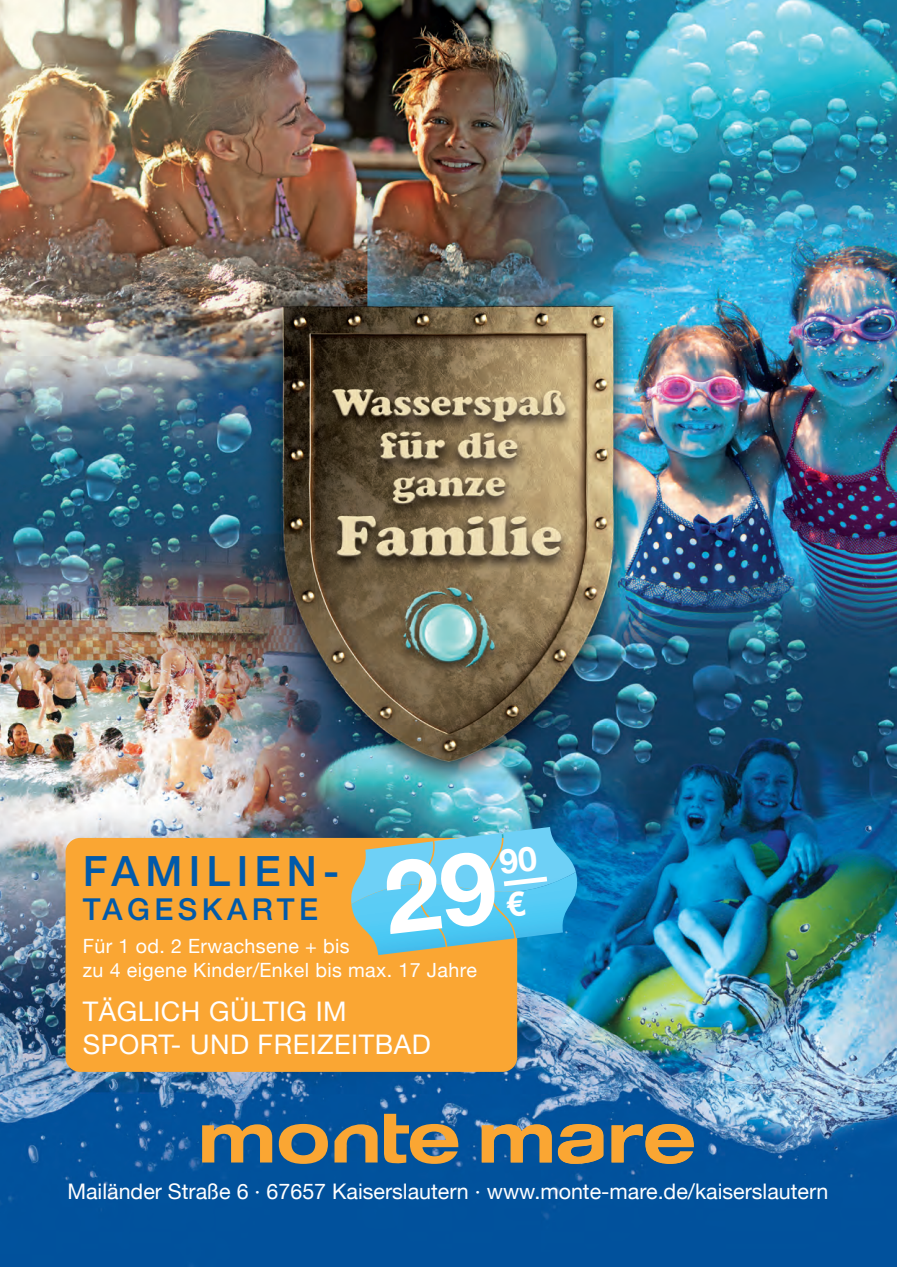
<style>
.page{position:relative;width:897px;height:1267px;background:#fff}
.page>*{position:absolute;margin:0;border:0;box-sizing:border-box;transform-origin:0 0}
.t1{font:500 41.55px "Helvetica Neue";letter-spacing:.15em;color:#015aaa}
.t2{font:500 30.15px "Helvetica Neue";letter-spacing:.15em;color:#015aaa}
.t3{font:27px/33px "Helvetica Neue";letter-spacing:.02em;color:#fff}
.t4{font:21.45px "Helvetica Neue";color:#fff}
.t5{font:19.65px/24px "Helvetica Neue";letter-spacing:.02em;color:#fff}
</style>
<div class="page">
<img style="left:0;top:0;width:896px;height:1266px">
<svg style="left:481px;top:1123px;width:212px;height:40px;background:#8e8161"></svg>
<svg style="left:202px;top:1113px;width:256px;height:50px;background:#73786d"></svg>
<div style="left:66px;top:837px;width:451px;height:234px;background:#faa633;border-radius:15px"></div>
<svg style="left:350px;top:827px;width:228px;height:128px;background:#68bcd2"></svg>
<p class="t1" style="left:83px;top:838px;width:258px">FAMILIEN-</p>
<p class="t2" style="left:83px;top:885px;width:237px">TAGESKARTE</p>
<p class="t5" style="left:83px;top:935px;width:395px">Für 1 od. 2 Erwachsene + bis<br>zu 4 eigene Kinder/Enkel bis max. 17 Jahre</p>
<p class="t3" style="left:83px;top:996px;width:349px">TÄGLICH GÜLTIG IM<br>SPORT- UND FREIZEITBAD</p>
<p class="t4" style="left:67px;top:1176px;width:762px">Mailänder Straße 6 · 67657 Kaiserslautern · www.monte-mare.de/kaiserslautern</p>
</div>
